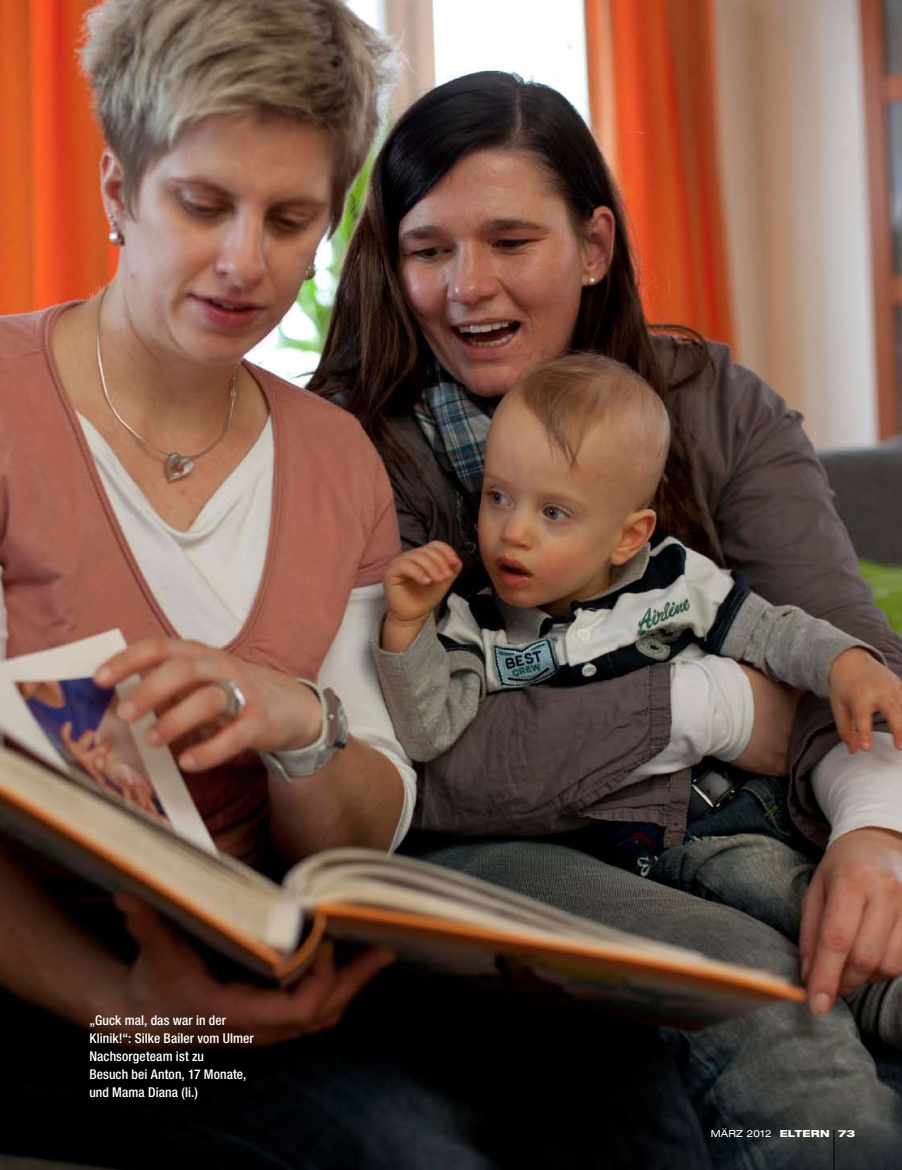
<style>
.page{position:relative;width:902px;height:1170px;background:#fff}
.page>*{position:absolute;margin:0;border:0;box-sizing:border-box;transform-origin:0 0}
.t1{font:500 condensed 13.5px/18px "Helvetica Neue LT";letter-spacing:.01em;color:#fff}
.t2{font:expanded 9.75px "Helvetica Neue LT";letter-spacing:.03em;color:#fff}
.t3{font:800 expanded 9.75px "Helvetica Neue LT";color:#fff}
.s1{font-weight:800}
</style>
<div class="page">
<img style="left:0;top:0;width:901px;height:1169px">
<hr style="left:833px;top:1129px;width:1px;height:40px;background:#000">
<p class="t1" style="left:89px;top:1011px;width:166px">„Guck mal, das war in der<br>Klinik!“: Silke Bailer vom Ulmer<br>Nachsorgeteam ist zu<br>Besuch bei Anton, 17 Monate, und Mama Diana (li.)</p>
<p class="t2" style="left:710px;top:1127px;width:110px">März 2012 <span class="s1">ELTERN</span></p>
<p class="t3" style="left:838px;top:1127px;width:19px">73</p>
</div>
